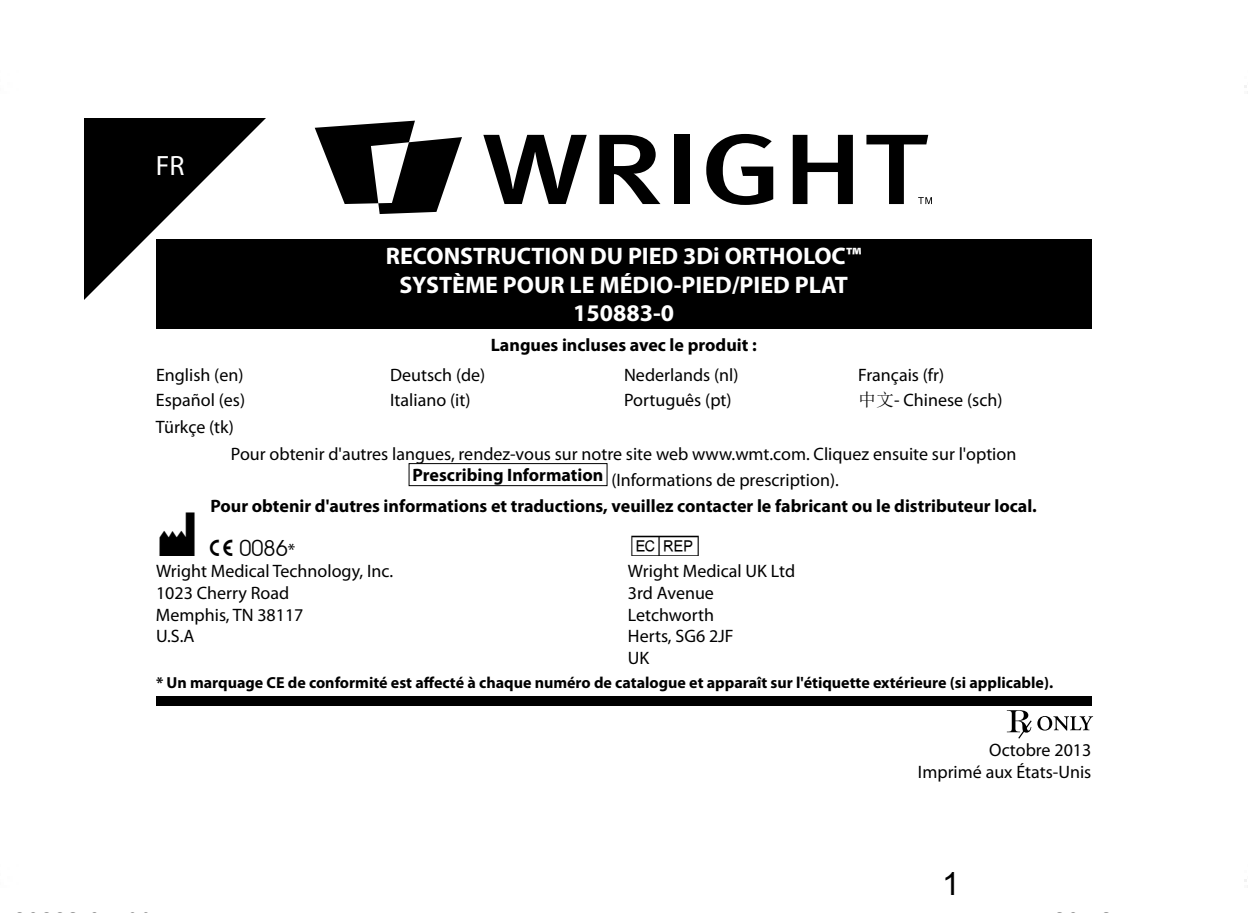
<style>
.page{position:relative;width:1248px;height:924px;background:#fff}
.page>*{position:absolute;margin:0;border:0;box-sizing:border-box;transform-origin:0 0}
.t1{font:48px "mdd en 980";color:#000}
.t2{font:32px "Arial";color:#000}
.t3{font:28px "Myriad Pro";color:#fff}
.t4{font:700 24px/28.8px "Myriad Pro";color:#fff;text-align:center}
.t5{font:18px/21.6px "Myriad Pro";color:#000}
.t6{font:700 18px "Myriad Pro";color:#000}
.t7{font:18px "mdd en 980";color:#000}
.t8{font:700 16px "Myriad Pro";color:#000}
.s1{font-family:"Sim Sun"}
.s2{font-family:"Myriad Pro"}
</style>
<div class="page">
<div style="left:156px;top:239px;width:935px;height:90px;background:#000"></div>
<div style="left:409px;top:463px;width:199px;height:23px;border:1px solid #000"></div>
<div style="left:156px;top:696px;width:935px;height:10px;background:#000"></div>
<svg style="left:1007px;top:710px;width:86px;height:29px"></svg>
<svg style="left:84px;top:118px;width:182px;height:182px;fill:#000"></svg>
<svg style="left:483px;top:135px;width:104px;height:69px"></svg>
<svg style="left:599px;top:135px;width:61px;height:69px"></svg>
<div style="left:675px;top:135px;width:15px;height:69px;background:#000"></div>
<svg style="left:706px;top:134px;width:67px;height:71px"></svg>
<svg style="left:793px;top:135px;width:60px;height:69px"></svg>
<svg style="left:315px;top:121px;width:147px;height:93px"></svg>
<svg style="left:866px;top:135px;width:66px;height:69px"></svg>
<h3 class="t3" style="left:156px;top:148px;width:30px">FR</h3>
<h3 class="t4" style="left:386px;top:241px;width:477px">RECONSTRUCTION DU PIED 3Di ORTHOLOC™<br>SYSTÈME POUR LE MÉDIO-PIED/PIED PLAT<br>150883-0</h3>
<p class="t6" style="left:491px;top:333px;width:267px">Langues incluses avec le produit :</p>
<p class="t5" style="left:156px;top:364px;width:89px">English (en)</p>
<p class="t5" style="left:390px;top:364px;width:97px">Deutsch (de)</p>
<p class="t5" style="left:624px;top:364px;width:116px">Nederlands (nl)</p>
<p class="t5" style="left:858px;top:364px;width:88px">Français (fr)</p>
<p class="t5" style="left:156px;top:389px;width:91px">Español (es)</p>
<p class="t5" style="left:390px;top:389px;width:82px">Italiano (it)</p>
<p class="t5" style="left:624px;top:389px;width:109px">Português (pt)</p>
<p class="t5" style="left:858px;top:389px;width:146px"><span class="s1">中文</span>- Chinese (sch)</p>
<p class="t5" style="left:156px;top:416px;width:79px">Türkçe (tk)</p>
<p class="t5" style="left:231px;top:442px;width:787px">Pour obtenir d'autres langues, rendez-vous sur notre site web www.wmt.com. Cliquez ensuite sur l'option</p>
<p class="t5" style="left:413px;top:469px;width:428px"><sup>Prescribing</sup> <sup>Information</sup> (Informations de prescription).</p>
<p class="t6" style="left:210px;top:494px;width:828px">Pour obtenir d'autres informations et traductions, veuillez contacter le fabricant ou le distributeur local.</p>
<h1 class="t1" style="left:156px;top:511px;width:41px">M</h1>
<p class="t5" style="left:156px;top:560px;width:239px">Wright Medical Technology, Inc.</p>
<p class="t7" style="left:209px;top:539px;width:87px">C 0086<span class="s2">*</span></p>
<h1 class="t1" style="left:628px;top:511px;width:74px">P</h1>
<p class="t5" style="left:628px;top:560px;width:169px">Wright Medical UK Ltd</p>
<p class="t5" style="left:156px;top:582px;width:135px">1023 Cherry Road</p>
<p class="t5" style="left:628px;top:582px;width:87px">3rd Avenue</p>
<p class="t5" style="left:156px;top:603px;width:149px">Memphis, TN 38117</p>
<p class="t5" style="left:628px;top:603px;width:88px">Letchworth</p>
<p class="t5" style="left:156px;top:625px;width:40px">U.S.A</p>
<p class="t5" style="left:628px;top:625px;width:107px">Herts, SG6 2JF<br>UK</p>
<p class="t8" style="left:156px;top:672px;width:899px">* Un marquage CE de conformité est affecté à chaque numéro de catalogue et apparaît sur l'étiquette extérieure (si applicable).</p>
<p class="t5" style="left:918px;top:739px;width:175px;text-align:right">Octobre 2013<br>Imprimé aux États-Unis</p>
<h2 class="t2" style="left:942px;top:863px;width:19px">1</h2>
</div>
